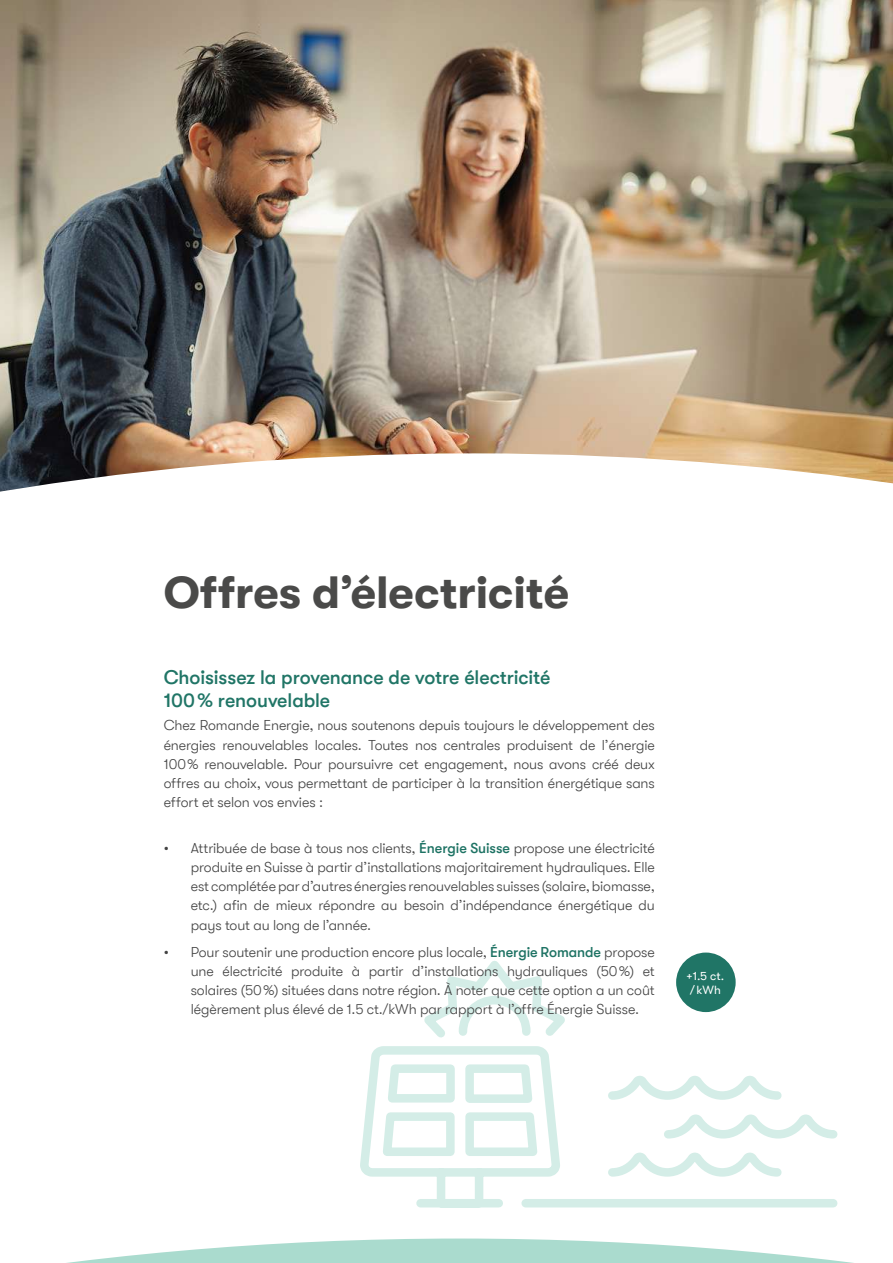
<style>
.page{position:relative;width:893px;height:1263px;background:#fff}
.page>*{position:absolute;margin:0;border:0;box-sizing:border-box;transform-origin:0 0}
.t1{font:700 45px "GT Walsheim";color:#4a4a49}
.t2{font:500 19.5px/23.4px "GT Walsheim";letter-spacing:-.005em;color:#207566}
.t3{font:300 14.25px/19px "GT Walsheim";letter-spacing:-.005em;color:#424242;text-align:justify}
.t4{font:12px/14.4px "GT Walsheim";color:#fff}
.s1{font-weight:500;color:#1e7364}
</style>
<div class="page">
<img style="left:0;top:0;width:893px;height:453px">
<svg style="left:0;top:453px;width:893px;height:39px"></svg>
<svg style="left:360px;top:961px;width:478px;height:247px"></svg>
<div style="left:676px;top:952px;width:60px;height:60px;background:#207566;border-radius:50%"></div>
<svg style="left:67px;top:1238px;width:787px;height:25px"></svg>
<h1 class="t1" style="left:164px;top:567px;width:407px">Offres d’électricité</h1>
<h2 class="t2" style="left:164px;top:665px;width:388px">Choisissez la provenance de votre électricité<br>100 % renouvelable</h2>
<p class="t3" style="left:164px;top:716px;width:493px">Chez Romande Energie, nous soutenons depuis toujours le développement des énergies renouvelables locales. Toutes nos centrales produisent de l’énergie 100 % renouvelable. Pour poursuivre cet engagement, nous avons créé deux offres au choix, vous permettant de participer à la transition énergétique sans effort et selon vos envies :</p>
<p class="t3" style="left:191px;top:839px;width:466px;text-indent:-27px">• Attribuée de base à tous nos clients, <span class="s1">Énergie Suisse</span> propose une électricité produite en Suisse à partir d’installations majoritairement hydrauliques. Elle est complétée par d’autres énergies renouvelables suisses (solaire, biomasse, etc.) afin de mieux répondre au besoin d’indépendance énergétique du pays tout au long de l’année.</p>
<p class="t3" style="left:191px;top:943px;width:466px;text-indent:-27px">• Pour soutenir une production encore plus locale, <span class="s1">Énergie Romande</span> propose une électricité produite à partir d’installations hydrauliques (50 %) et solaires (50 %) situées dans notre région. À noter que cette option a un coût légèrement plus élevé de 1.5 ct./kWh par rapport à l’offre Énergie Suisse.</p>
<p class="t4" style="left:687px;top:968px;width:39px">+1.5 ct. / kWh</p>
</div>
